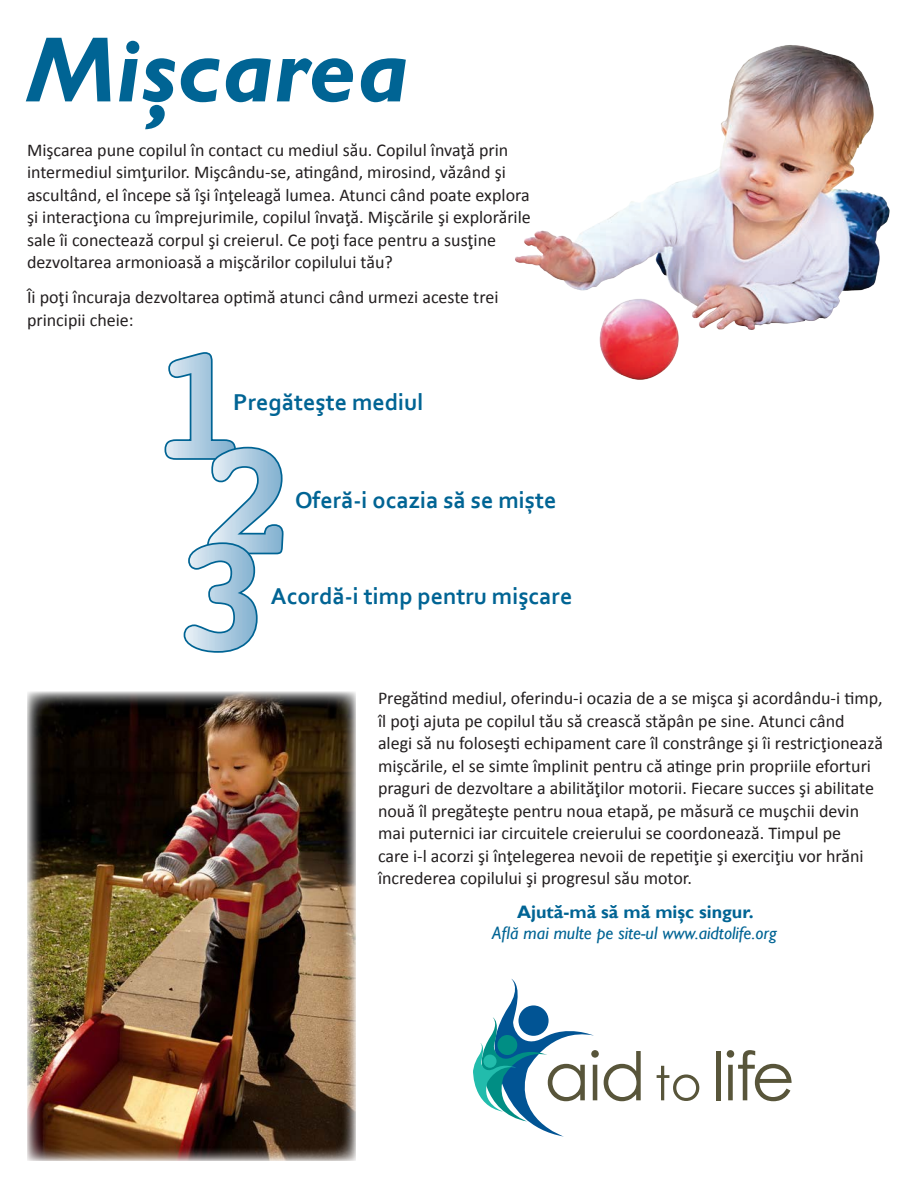
<style>
.page{position:relative;width:918px;height:1188px;background:#fff}
.page>*{position:absolute;margin:0;border:0;box-sizing:border-box;transform-origin:0 0}
.Intro_header_1{font:700 164.85px "Courier";color:#fff}
.Intro_header_1-2{font:italic 700 93.3px "Gill Sans";letter-spacing:.01em;color:#006494}
.subhead_1_centered{font:700 24px "Corbel";color:#006494}
.body_text{font:18px/22.5px "Calibri";color:#231f20}
.t1{font:italic 18px "Gill Sans";color:#006494}
.body_text-2{font:700 18px "Gill Sans";color:#006494}
</style>
<div class="page">
<svg style="left:164px;top:352px;width:120px;height:301px"></svg>
<img style="left:27px;top:692px;width:329px;height:469px">
<img style="left:515px;top:45px;width:375px;height:335px">
<svg style="left:473px;top:979px;width:168px;height:158px"></svg>
<svg style="left:657px;top:1066px;width:42px;height:35px"></svg>
<div style="left:716px;top:1051px;width:5px;height:49px;background:#58553a"></div>
<svg style="left:727px;top:1050px;width:65px;height:51px"></svg>
<p class="Intro_header_1-2" style="left:27px;top:16px;width:383px">Mişcarea</p>
<p class="body_text" style="left:27px;top:139px;width:505px">Mişcarea pune copilul în contact cu mediul său. Copilul învaţă prin intermediul simţurilor. Mişcându-se, atingând, mirosind, văzând şi ascultând, el începe să îşi înţeleagă lumea. Atunci când poate explora şi interacţiona cu împrejurimile, copilul învaţă. Mişcările şi explorările sale îi conectează corpul şi creierul. Ce poţi face pentru a susţine dezvoltarea armonioasă a mişcărilor copilului tău?</p>
<p class="body_text" style="left:27px;top:286px;width:473px">Îi poţi încuraja dezvoltarea optimă atunci când urmezi aceste trei principii cheie:</p>
<p class="Intro_header_1" style="left:149px;top:274px;width:100px">1</p>
<p class="subhead_1_centered" style="left:233px;top:387px;width:192px">Pregăteşte mediul</p>
<p class="Intro_header_1" style="left:199px;top:368px;width:100px">2</p>
<p class="subhead_1_centered" style="left:295px;top:486px;width:263px">Oferă-i ocazia să se miște</p>
<p class="Intro_header_1" style="left:174px;top:464px;width:100px">3</p>
<p class="subhead_1_centered" style="left:271px;top:581px;width:303px">Acordă-i timp pentru mişcare</p>
<p class="body_text" style="left:378px;top:687px;width:506px">Pregătind mediul, oferindu-i ocazia de a se mişca şi acordându-i timp, îl poţi ajuta pe copilul tău să crească stăpân pe sine. Atunci când alegi să nu foloseşti echipament care îl constrânge şi îi restricţionează mişcările, el se simte împlinit pentru că atinge prin propriile eforturi praguri de dezvoltare a abilităţilor motorii. Fiecare succes şi abilitate nouă îl pregăteşte pentru noua etapă, pe măsură ce muşchii devin mai puternici iar circuitele creierului se coordonează. Timpul pe<br>care i-l acorzi şi înţelegerea nevoii de repetiţie şi exerciţiu vor hrăni încrederea copilului şi progresul său motor.</p>
<p class="body_text-2" style="left:517px;top:901px;width:238px">Ajută-mă să mă mişc singur.</p>
<p class="t1" style="left:492px;top:923px;width:286px">Află mai multe pe site-ul www.aidtolife.org</p>
</div>
